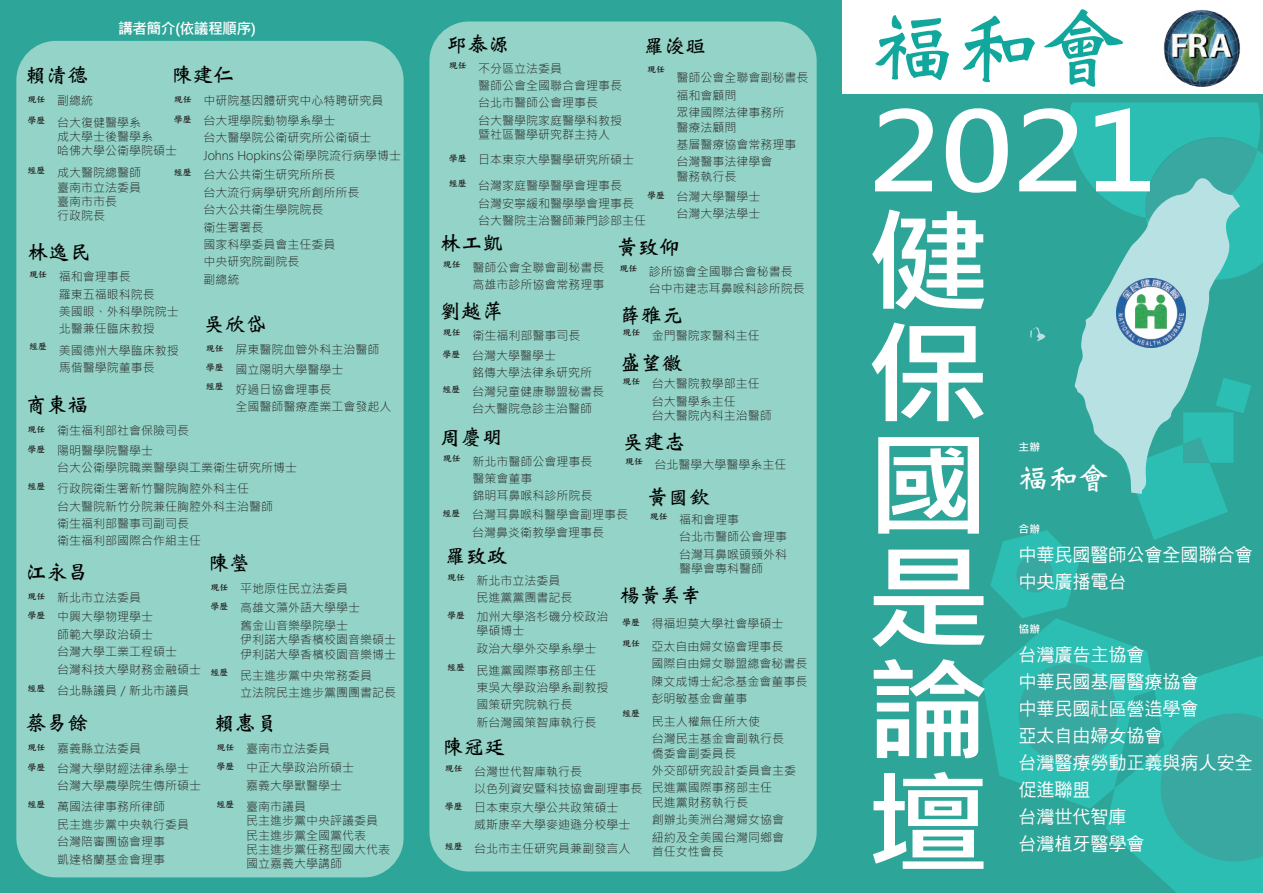
<style>
.page{position:relative;width:1263px;height:893px;background:#2ea599}
.page>*{position:absolute;margin:0;border:0;box-sizing:border-box;transform-origin:0 0}
.t1{font:700 112.35px/112.4px "Microsoft Jheng Hei";color:#fff;text-align:justify;scale:1.12 1}
.t2{font:700 108px "Microsoft Jheng Hei";color:#fff;scale:1.12 1}
.t3{font:84.75px "DF Wei Bei Md HKP BF";color:#12a79d}
.t4{font:30px "DF Wei Bei Md HK BF";color:#fff}
.t5{font:21px "DF Wei Bei Md HKP BF";color:#030303}
.t6{font:20.4px "DF Wei Bei Md HKP BF";color:#030303}
.t7{font:18px/27px "DF Hei Md HKP BF";color:#fff}
.t8{font:700 15px "Microsoft Jheng Hei";letter-spacing:-.05em;color:#fff}
.t9{font:300 12px/17.4px "Microsoft Jheng Hei";color:#231f20}
.t10{font:700 10.8px "Microsoft Jheng Hei";color:#fff}
.t11{font:9px "DF Kai XB HK BF";color:#231f20}
</style>
<div class="page">
<div style="left:842px;top:0;width:421px;height:93px;background:#fff"></div>
<div style="left:16px;top:41px;width:388px;height:836px;background:#94d3c7;border-radius:40px"></div>
<div style="left:429px;top:21px;width:388px;height:850px;background:#94d3c7;border-radius:40px"></div>
<svg style="left:1069px;top:102px;width:194px;height:173px"></svg>
<svg style="left:982px;top:383px;width:281px;height:510px"></svg>
<img style="left:1163px;top:10px;width:77px;height:77px">
<svg style="left:1074px;top:176px;width:167px;height:318px"></svg>
<svg style="left:1030px;top:327px;width:15px;height:14px"></svg>
<img style="left:1117px;top:278px;width:68px;height:69px">
<p class="t8" style="left:118px;top:19px;width:140px">講者簡介(依議程順序)</p>
<h3 class="t5" style="left:25px;top:64px;width:64px">賴清德</h3>
<h3 class="t5" style="left:172px;top:64px;width:64px">陳建仁</h3>
<p class="t11" style="left:28px;top:95px;width:19px">現任</p>
<p class="t9" style="left:57px;top:92px;width:37px">副總統</p>
<p class="t11" style="left:174px;top:95px;width:19px">現任</p>
<p class="t9" style="left:203px;top:92px;width:181px">中研院基因體研究中心特聘研究員</p>
<p class="t11" style="left:28px;top:116px;width:19px">學歷</p>
<p class="t11" style="left:28px;top:166px;width:19px">經歷</p>
<p class="t11" style="left:174px;top:115px;width:19px">學歷</p>
<p class="t9" style="left:57px;top:115px;width:121px;line-height:14.4px">台大復健醫學系<br>成大學士後醫學系<br>哈佛大學公衛學院碩士</p>
<p class="t9" style="left:57px;top:166px;width:85px;line-height:14.4px">成大醫院總醫師臺南市立法委員臺南市市長<br>行政院長</p>
<p class="t11" style="left:174px;top:168px;width:19px">經歷</p>
<h3 class="t5" style="left:28px;top:241px;width:64px">林逸民</h3>
<p class="t9" style="left:59px;top:268px;width:121px">福和會理事長<br>羅東五福眼科院長<br>美國眼、外科學院院士北醫兼任臨床教授</p>
<p class="t9" style="left:59px;top:342px;width:121px">美國德州大學臨床教授馬偕醫學院董事長</p>
<p class="t11" style="left:29px;top:270px;width:19px">現任</p>
<p class="t11" style="left:29px;top:342px;width:19px">經歷</p>
<h3 class="t5" style="left:25px;top:394px;width:64px">商東福</h3>
<p class="t11" style="left:28px;top:425px;width:19px">現任</p>
<p class="t9" style="left:57px;top:422px;width:133px">衛生福利部社會保險司長</p>
<p class="t9" style="left:203px;top:112px;width:199px">台大理學院動物學系學士<br>台大醫學院公衛研究所公衛碩士<br>Johns Hopkins公衛學院流行病學博士</p>
<p class="t9" style="left:203px;top:166px;width:157px">台大公共衛生研究所所長<br>台大流行病學研究所創所所長台大公共衛生學院院長<br>衛生署署長<br>國家科學委員會主任委員<br>中央研究院副院長<br>副總統</p>
<h3 class="t5" style="left:204px;top:313px;width:64px">吳欣岱</h3>
<p class="t11" style="left:206px;top:343px;width:19px">現任</p>
<p class="t11" style="left:206px;top:382px;width:19px">經歷</p>
<p class="t11" style="left:206px;top:363px;width:19px">學歷</p>
<p class="t9" style="left:235px;top:341px;width:145px">屏東醫院血管外科主治醫師</p>
<p class="t9" style="left:235px;top:380px;width:157px">好過日協會理事長<br>全國醫師醫療產業工會發起人</p>
<p class="t9" style="left:235px;top:360px;width:109px">國立陽明大學醫學士</p>
<p class="t11" style="left:28px;top:444px;width:19px">學歷</p>
<p class="t11" style="left:28px;top:482px;width:19px">經歷</p>
<p class="t9" style="left:57px;top:441px;width:241px">陽明醫學院醫學士<br>台大公衛學院職業醫學與工業衛生研究所博士</p>
<p class="t9" style="left:57px;top:480px;width:217px">行政院衛生署新竹醫院胸腔外科主任<br>台大醫院新竹分院兼任胸腔外科主治醫師衛生福利部醫事司副司長<br>衛生福利部國際合作組主任</p>
<h3 class="t5" style="left:25px;top:561px;width:64px">江永昌</h3>
<p class="t11" style="left:28px;top:591px;width:19px">現任</p>
<p class="t9" style="left:57px;top:589px;width:85px">新北市立法委員</p>
<p class="t11" style="left:28px;top:611px;width:19px">學歷</p>
<p class="t9" style="left:57px;top:608px;width:145px">中興大學物理學士<br>師範大學政治碩士<br>台灣大學工業工程碩士<br>台灣科技大學財務金融碩士</p>
<p class="t11" style="left:28px;top:684px;width:19px">經歷</p>
<p class="t9" style="left:57px;top:682px;width:133px">台北縣議員 / 新北市議員</p>
<h3 class="t5" style="left:25px;top:712px;width:64px">蔡易餘</h3>
<p class="t11" style="left:28px;top:743px;width:19px">現任</p>
<p class="t9" style="left:57px;top:740px;width:85px">嘉義縣立法委員</p>
<p class="t11" style="left:28px;top:763px;width:19px">學歷</p>
<p class="t9" style="left:57px;top:760px;width:145px">台灣大學財經法律系學士台灣大學農學院生傳所碩士</p>
<p class="t11" style="left:28px;top:800px;width:19px">經歷</p>
<p class="t9" style="left:57px;top:798px;width:133px">萬國法律事務所律師<br>民主進步黨中央執行委員台灣陪審團協會理事<br>凱達格蘭基金會理事</p>
<h3 class="t5" style="left:208px;top:552px;width:43px">陳瑩</h3>
<p class="t11" style="left:211px;top:582px;width:19px">現任</p>
<p class="t9" style="left:240px;top:580px;width:109px">平地原住民立法委員</p>
<p class="t11" style="left:211px;top:602px;width:19px">學歷</p>
<p class="t9" style="left:240px;top:599px;width:121px">高雄文藻外語大學學士舊金山音樂學院學士</p>
<p class="t9" style="left:240px;top:632px;width:158px;line-height:14.4px">伊利諾大學香檳校園音樂碩士伊利諾大學香檳校園音樂博士</p>
<p class="t11" style="left:211px;top:668px;width:19px">經歷</p>
<p class="t9" style="left:240px;top:666px;width:158px">民主進步黨中央常務委員<br>立法院民主進步黨團團書記長</p>
<h3 class="t5" style="left:214px;top:712px;width:64px">賴惠員</h3>
<p class="t11" style="left:217px;top:742px;width:19px">現任</p>
<p class="t9" style="left:246px;top:740px;width:85px">臺南市立法委員</p>
<p class="t11" style="left:217px;top:762px;width:19px">學歷</p>
<p class="t9" style="left:246px;top:759px;width:109px">中正大學政治所碩士嘉義大學獸醫學士</p>
<p class="t11" style="left:217px;top:799px;width:19px">經歷</p>
<p class="t9" style="left:246px;top:799px;width:146px;line-height:14.4px">臺南市議員<br>民主進步黨中央評議委員民主進步黨全國黨代表<br>民主進步黨任務型國大代表國立嘉義大學講師</p>
<h3 class="t5" style="left:446px;top:33px;width:64px">邱泰源</h3>
<h3 class="t5" style="left:643px;top:35px;width:64px">羅浚晅</h3>
<p class="t11" style="left:449px;top:61px;width:19px">現任</p>
<p class="t11" style="left:449px;top:154px;width:19px">學歷</p>
<p class="t9" style="left:478px;top:59px;width:145px">不分區立法委員<br>醫師公會全國聯合會理事長台北市醫師公會理事長<br>台大醫學院家庭醫學科教授</p>
<p class="t9" style="left:478px;top:126px;width:133px">暨社區醫學研究群主持人</p>
<p class="t9" style="left:478px;top:151px;width:157px">日本東京大學醫學研究所碩士</p>
<p class="t11" style="left:647px;top:65px;width:19px">現任</p>
<p class="t9" style="left:478px;top:177px;width:169px;text-indent:-29px"><sup>經歷</sup> 台灣家庭醫學醫學會理事長<br>台灣安寧緩和醫學學會理事長台大醫院主治醫師兼門診部主任</p>
<p class="t11" style="left:647px;top:190px;width:19px">學歷</p>
<p class="t9" style="left:677px;top:69px;width:133px">醫師公會全聯會副秘書長福和會顧問<br>眾律國際法律事務所</p>
<p class="t9" style="left:677px;top:118px;width:121px">醫療法顧問<br>基層醫療協會常務理事台灣醫事法律學會</p>
<p class="t9" style="left:677px;top:168px;width:61px">醫務執行長</p>
<p class="t9" style="left:677px;top:188px;width:85px">台灣大學醫學士台灣大學法學士</p>
<h3 class="t5" style="left:440px;top:232px;width:64px">林工凱</h3>
<h3 class="t5" style="left:617px;top:236px;width:64px">黃致仰</h3>
<p class="t9" style="left:443px;top:258px;width:163px;text-align:right"><sup>現任</sup> 醫師公會全聯會副秘書長高雄市診所協會常務理事</p>
<p class="t9" style="left:649px;top:263px;width:158px;text-indent:-29px"><sup>現任</sup> 診所協會全國聯合會秘書長台中市建志耳鼻喉科診所院長</p>
<h3 class="t5" style="left:440px;top:301px;width:64px">劉越萍</h3>
<h3 class="t5" style="left:620px;top:304px;width:64px">薛雅元</h3>
<p class="t9" style="left:443px;top:327px;width:139px"><sup>現任</sup> 衛生福利部醫事司長</p>
<p class="t9" style="left:622px;top:327px;width:139px"><sup>現任</sup> 金門醫院家醫科主任</p>
<p class="t9" style="left:472px;top:347px;width:121px;text-indent:-29px"><sup>學歷</sup> 台灣大學醫學士<br>銘傳大學法律系研究所</p>
<p class="t9" style="left:472px;top:383px;width:133px;text-indent:-29px"><sup>經歷</sup> 台灣兒童健康聯盟秘書長台大醫院急診主治醫師</p>
<h3 class="t5" style="left:620px;top:352px;width:64px">盛望徽</h3>
<p class="t9" style="left:622px;top:375px;width:139px;text-align:center"><sup>現任</sup> 台大醫院教學部主任台大醫學系主任</p>
<p class="t9" style="left:652px;top:407px;width:122px">台大醫院內科主治醫師</p>
<h3 class="t5" style="left:440px;top:426px;width:64px">周慶明</h3>
<h3 class="t5" style="left:622px;top:431px;width:64px">吳建志</h3>
<p class="t9" style="left:472px;top:452px;width:121px;text-indent:-29px"><sup>現任</sup> 新北市醫師公會理事長醫策會董事<br>錦明耳鼻喉科診所院長</p>
<p class="t9" style="left:625px;top:456px;width:163px"><sup>現任</sup> 台北醫學大學醫學系主任</p>
<h3 class="t5" style="left:647px;top:486px;width:64px">黃國欽</h3>
<p class="t9" style="left:442px;top:506px;width:187px;text-align:center"><sup>經歷</sup> 台灣耳鼻喉科醫學會副理事長台灣鼻炎衛教學會理事長</p>
<p class="t9" style="left:679px;top:511px;width:109px;text-indent:-29px"><sup>現任</sup> 福和會理事<br>台北市醫師公會理事台灣耳鼻喉頭頸外科</p>
<p class="t9" style="left:679px;top:560px;width:85px">醫學會專科醫師</p>
<h3 class="t5" style="left:445px;top:545px;width:64px">羅致政</h3>
<p class="t11" style="left:447px;top:573px;width:19px">現任</p>
<p class="t9" style="left:477px;top:572px;width:97px">新北市立法委員民進黨黨團書記長</p>
<h3 class="t6" style="left:620px;top:585px;width:83px">楊黃美幸</h3>
<p class="t11" style="left:447px;top:610px;width:19px">學歷</p>
<p class="t9" style="left:477px;top:609px;width:133px;line-height:14.4px">加州大學洛杉磯分校政治學碩博士</p>
<p class="t9" style="left:477px;top:639px;width:121px">政治大學外交學系學士</p>
<p class="t9" style="left:477px;top:661px;width:133px;text-indent:-29px"><sup>經歷</sup> 民進黨國際事務部主任東吳大學政治學系副教授國策研究院執行長<br>新台灣國策智庫執行長</p>
<h3 class="t5" style="left:442px;top:736px;width:64px">陳冠廷</h3>
<p class="t11" style="left:622px;top:618px;width:19px">學歷</p>
<p class="t11" style="left:622px;top:639px;width:19px">現任</p>
<p class="t11" style="left:622px;top:709px;width:19px">經歷</p>
<p class="t11" style="left:445px;top:764px;width:19px">現任</p>
<p class="t11" style="left:445px;top:801px;width:19px">學歷</p>
<p class="t9" style="left:474px;top:763px;width:169px">台灣世代智庫執行長<br>以色列資安暨科技協會副理事長</p>
<p class="t9" style="left:474px;top:799px;width:157px">日本東京大學公共政策碩士威斯康辛大學麥迪遜分校學士</p>
<p class="t9" style="left:445px;top:840px;width:187px"><sup>經歷</sup> 台北市主任研究員兼副發言人</p>
<p class="t9" style="left:651px;top:612px;width:133px;line-height:22.8px">得福坦莫大學社會學碩士亞太自由婦女協會理事長</p>
<p class="t9" style="left:651px;top:655px;width:157px;text-align:justify">國際自由婦女聯盟總會秘書長陳文成博士紀念基金會董事長彭明敏基金會董事</p>
<p class="t9" style="left:652px;top:713px;width:133px">民主人權無任所大使<br>台灣民主基金會副執行長</p>
<p class="t9" style="left:652px;top:744px;width:145px">僑委會副委員長<br>外交部研究設計委員會主委民進黨國際事務部主任</p>
<p class="t9" style="left:652px;top:794px;width:133px">民進黨財務執行長<br>創辦北美洲台灣婦女協會紐約及全美國台灣同鄉會</p>
<p class="t9" style="left:652px;top:843px;width:73px">首任女性會長</p>
<h3 class="t3" style="left:871px;top:5px;width:256px">福和會</h3>
<h2 class="t2" style="left:868px;top:84px;width:259px">2021</h2>
<h1 class="t1" style="left:865px;top:206px;width:108px">健保國是論壇</h1>
<p class="t10" style="left:1019px;top:440px;width:23px">主辦</p>
<h3 class="t4" style="left:1019px;top:463px;width:91px">福和會</h3>
<p class="t10" style="left:1019px;top:522px;width:23px">合辦</p>
<h3 class="t7" style="left:1019px;top:542px;width:235px">中華民國醫師公會全國聯合會中央廣播電台</h3>
<p class="t10" style="left:1019px;top:622px;width:23px">協辦</p>
<h3 class="t7" style="left:1019px;top:642px;width:235px">台灣廣告主協會<br>中華民國基層醫療協會<br>中華民國社區營造學會<br>亞太自由婦女協會<br>台灣醫療勞動正義與病人安全促進聯盟<br>台灣世代智庫<br>台灣植牙醫學會</h3>
</div>
